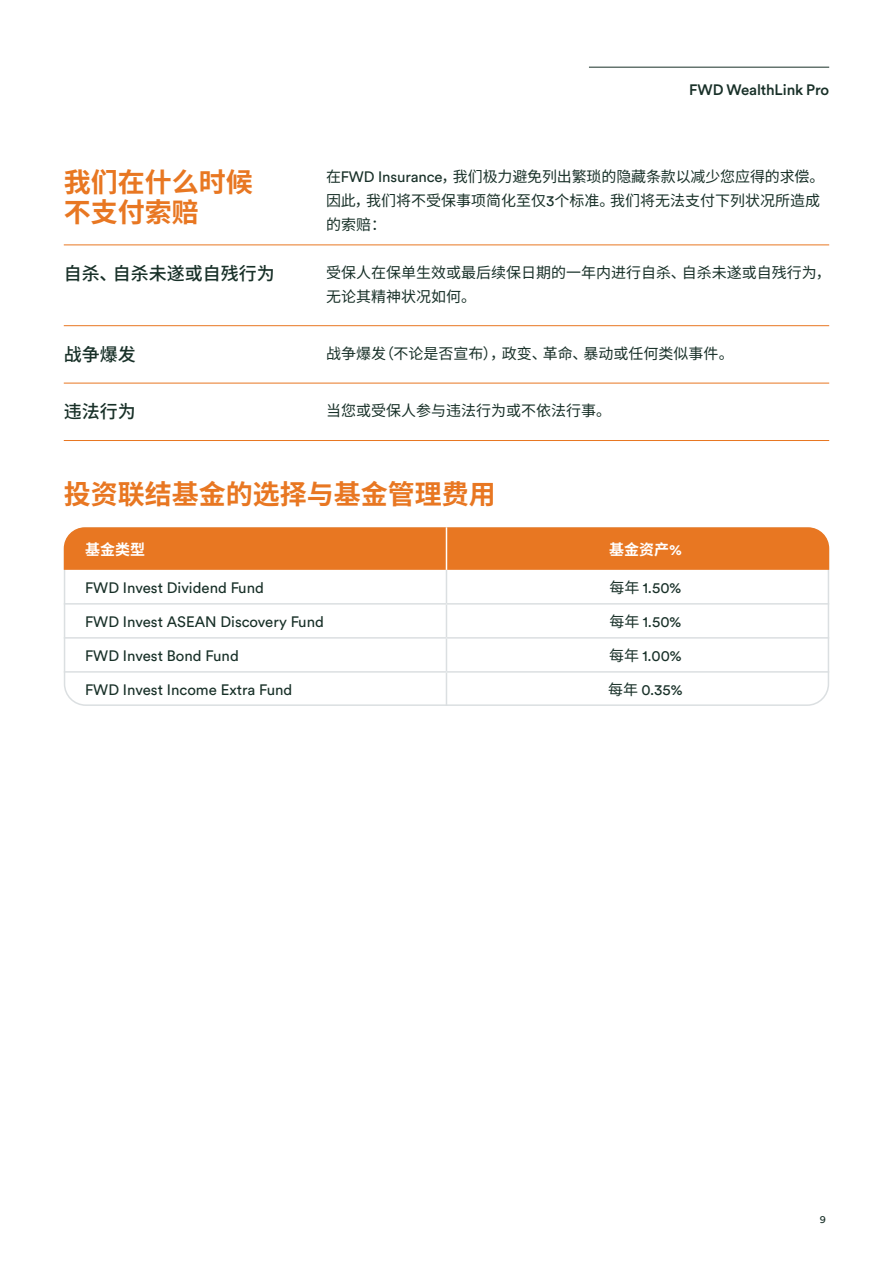
<style>
.page{position:relative;width:893px;height:1263px;background:#fff}
.page>*{position:absolute;margin:0;border:0;box-sizing:border-box;transform-origin:0 0}
.t1{font:700 27px/30px "Noto Sans SC";color:#e87722}
.t2{font:500 18px "Noto Sans SC";color:#183028}
.t3{font:15px/24px "Noto Sans SC";color:#183028}
.t4{font:15px "FWD Circular";color:#183028}
.t5{font:500 15px "FWD Circular";letter-spacing:-.01em;color:#183028}
.t6{font:700 15px "Noto Sans SC";color:#fff}
.t7{font:10.5px "FWD Circular";color:#183028}
.s1{font-family:"FWD Circular"}
.s2{font-family:"Noto Sans SC"}
</style>
<div class="page">
<hr style="left:589px;top:67px;width:240px;height:1px;background:#183028">
<hr style="left:64px;top:244px;width:765px;height:1px;background:#e87722">
<hr style="left:64px;top:325px;width:765px;height:1px;background:#e87722">
<hr style="left:64px;top:383px;width:765px;height:1px;background:#e87722">
<hr style="left:64px;top:440px;width:765px;height:1px;background:#e87722">
<div style="left:64px;top:527px;width:765px;height:179px;border:2px solid #dbdfe1;border-radius:21px"></div>
<div style="left:64px;top:527px;width:765px;height:43px;background:#e87722"></div>
<hr style="left:446px;top:570px;width:1px;height:33px;background:#dbdfe1">
<hr style="left:64px;top:603px;width:382px;height:2px;background:#dbdfe1">
<hr style="left:446px;top:603px;width:383px;height:2px;background:#dbdfe1">
<hr style="left:446px;top:605px;width:1px;height:32px;background:#dbdfe1">
<hr style="left:64px;top:637px;width:382px;height:2px;background:#dbdfe1">
<hr style="left:446px;top:637px;width:383px;height:2px;background:#dbdfe1">
<hr style="left:446px;top:639px;width:1px;height:32px;background:#dbdfe1">
<hr style="left:64px;top:671px;width:382px;height:2px;background:#dbdfe1">
<hr style="left:446px;top:671px;width:383px;height:2px;background:#dbdfe1">
<hr style="left:446px;top:673px;width:1px;height:33px;background:#dbdfe1">
<hr style="left:446px;top:527px;width:1px;height:43px;background:#fff">
<p class="t5" style="left:689px;top:79px;width:142px">FWD WealthLink Pro</p>
<h1 class="t1" style="left:64px;top:167px;width:190px">我们在什么时候不支付索赔</h1>
<p class="t3" style="left:326px;top:165px;width:500px">在<span class="s1">FWD Insurance</span>，我们极力避免列出繁琐的隐藏条款以减少您应得的求偿。因此，我们将不受保事项简化至仅<span class="s1">3</span>个标准。我们将无法支付下列状况所造成的索赔：</p>
<p class="t2" style="left:64px;top:263px;width:213px">自杀、自杀未遂或自残行为</p>
<p class="t3" style="left:326px;top:261px;width:506px">受保人在保单生效或最后续保日期的一年内进行自杀、自杀未遂或自残行为，无论其精神状况如何。</p>
<p class="t2" style="left:64px;top:344px;width:73px">战争爆发</p>
<p class="t3" style="left:326px;top:341px;width:409px">战争爆发（不论是否宣布），政变、革命、暴动或任何类似事件。</p>
<p class="t2" style="left:64px;top:402px;width:73px">违法行为</p>
<p class="t3" style="left:326px;top:399px;width:287px">当您或受保人参与违法行为或不依法行事。</p>
<h1 class="t1" style="left:64px;top:480px;width:434px">投资联结基金的选择与基金管理费用</h1>
<p class="t6" style="left:85px;top:541px;width:61px">基金类型</p>
<p class="t6" style="left:609px;top:541px;width:74px">基金资产<span class="s1">%</span></p>
<p class="t4" style="left:85px;top:578px;width:180px">FWD Invest Dividend Fund</p>
<p class="t4" style="left:609px;top:578px;width:74px"><span class="s2">每年</span> 1.50%</p>
<p class="t4" style="left:85px;top:612px;width:240px">FWD Invest ASEAN Discovery Fund</p>
<p class="t4" style="left:609px;top:612px;width:74px"><span class="s2">每年</span> 1.50%</p>
<p class="t4" style="left:85px;top:646px;width:155px">FWD Invest Bond Fund</p>
<p class="t4" style="left:609px;top:646px;width:74px"><span class="s2">每年</span> 1.00%</p>
<p class="t4" style="left:85px;top:680px;width:209px">FWD Invest Income Extra Fund</p>
<p class="t4" style="left:608px;top:680px;width:76px"><span class="s2">每年</span> 0.35%</p>
<p class="t7" style="left:820px;top:1212px;width:8px">9</p>
</div>
